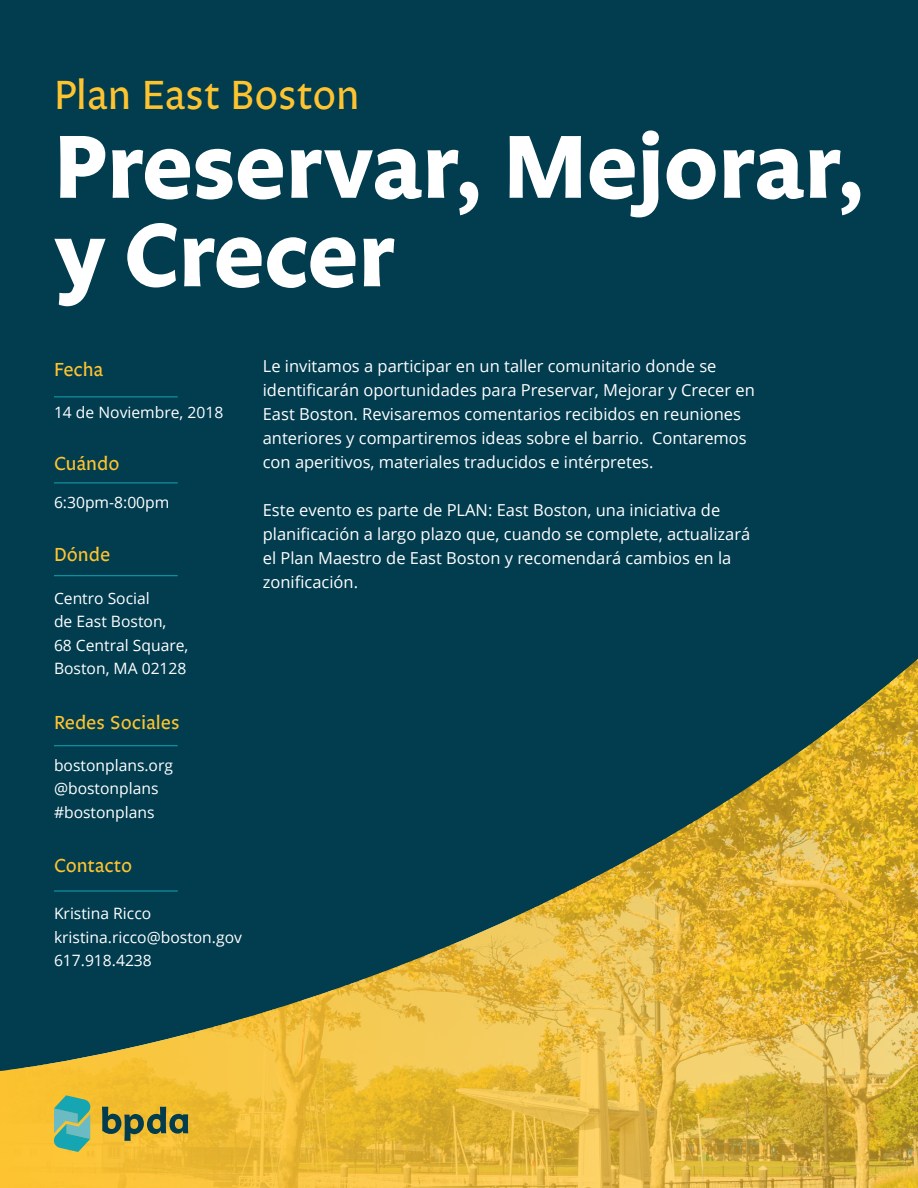
<style>
.page{position:relative;width:918px;height:1188px;background:#013c4f}
.page>*{position:absolute;margin:0;border:0;box-sizing:border-box;transform-origin:0 0}
.t1{font:700 91.5px/88.5px "Legato OT";color:#fff}
.t2{font:42px "Legato OT";color:#fec430}
.t3{font:19.5px "Legato OT";color:#fec430}
.t4{font:16.5px/24px "Open Sans";color:#fff}
.t5{font:15.6px "Open Sans";color:#fff}
</style>
<div class="page">
<hr style="left:54px;top:397px;width:124px;height:1px;background:#16a5b3">
<hr style="left:54px;top:483px;width:124px;height:1px;background:#16a5b3">
<hr style="left:54px;top:575px;width:124px;height:1px;background:#16a5b3">
<svg style="left:0;top:659px;width:918px;height:529px"></svg>
<svg style="left:52px;top:1095px;width:40px;height:57px;background:#70b391"></svg>
<svg style="left:102px;top:1107px;width:86px;height:34px"></svg>
<p class="t2" style="left:54px;top:71px;width:307px">Plan East Boston</p>
<p class="t1" style="left:54px;top:127px;width:815px">Preservar, Mejorar, y Crecer</p>
<p class="t3" style="left:54px;top:358px;width:51px">Fecha</p>
<p class="t5" style="left:54px;top:402px;width:171px">14 de Noviembre, 2018</p>
<p class="t3" style="left:54px;top:452px;width:67px">Cuándo</p>
<p class="t5" style="left:54px;top:491px;width:117px">6:30pm-8:00pm</p>
<p class="t3" style="left:54px;top:543px;width:58px">Dónde</p>
<p class="t5" style="left:54px;top:587px;width:97px">Centro Social</p>
<p class="t5" style="left:54px;top:611px;width:114px">de East Boston,</p>
<p class="t5" style="left:54px;top:634px;width:136px">68 Central Square,</p>
<p class="t5" style="left:54px;top:658px;width:134px">Boston, MA 02128</p>
<p class="t3" style="left:54px;top:711px;width:127px">Redes Sociales</p>
<p class="t5" style="left:54px;top:755px;width:121px">bostonplans.org</p>
<p class="t5" style="left:54px;top:778px;width:106px">@bostonplans</p>
<p class="t5" style="left:54px;top:802px;width:102px">#bostonplans</p>
<p class="t3" style="left:54px;top:855px;width:80px">Contacto</p>
<p class="t5" style="left:54px;top:903px;width:99px">Kristina Ricco</p>
<p class="t5" style="left:54px;top:926px;width:189px">kristina.ricco@boston.gov</p>
<p class="t5" style="left:54px;top:950px;width:99px">617.918.4238</p>
<p class="t4" style="left:263px;top:354px;width:494px">Le invitamos a participar en un taller comunitario donde se identificarán oportunidades para Preservar, Mejorar y Crecer en East Boston. Revisaremos comentarios recibidos en reuniones anteriores y compartiremos ideas sobre el barrio. Contaremos con aperitivos, materiales traducidos e intérpretes.</p>
<p class="t4" style="left:263px;top:498px;width:489px">Este evento es parte de PLAN: East Boston, una iniciativa de planificación a largo plazo que, cuando se complete, actualizará el Plan Maestro de East Boston y recomendará cambios en la zonificación.</p>
</div>
